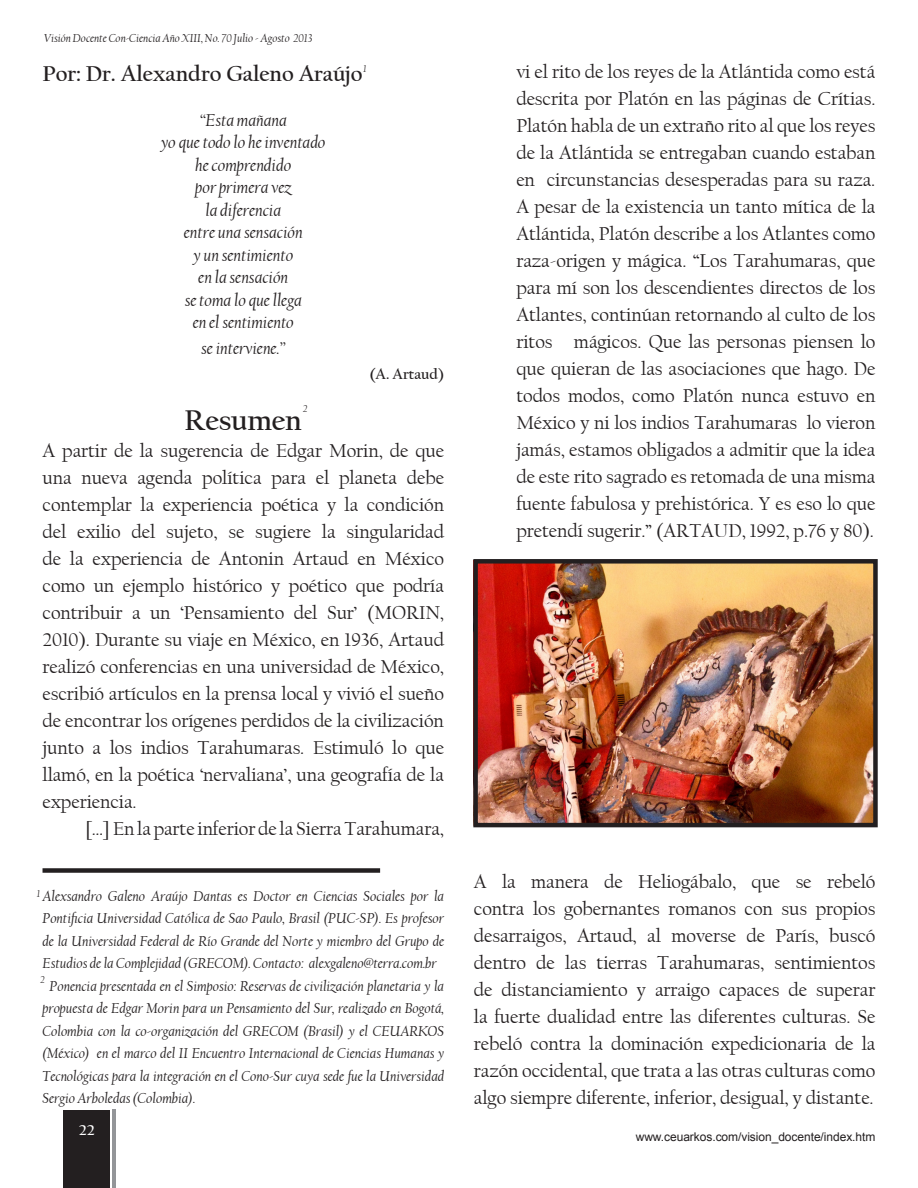
<style>
.page{position:relative;width:918px;height:1188px;background:#fff}
.page>*{position:absolute;margin:0;border:0;box-sizing:border-box;transform-origin:0 0}
.t1{font:700 30px "Californian FB";letter-spacing:-.005em;color:#231f20}
.t2{font:700 22.5px "Californian FB";letter-spacing:-.005em;color:#231f20}
.t3{font:19.5px/27px "Californian FB";letter-spacing:-.005em;color:#231f20;text-align:justify}
.t4{font:italic 18px "Californian FB";letter-spacing:-.005em;color:#231f20}
.t5{font:italic 15px/22.5px "Californian FB";letter-spacing:-.005em;color:#231f20;text-align:justify}
.t6{font:700 15px "Californian FB";letter-spacing:-.005em;color:#231f20}
.t7{font:700 15px "Californian FB";color:#fff}
.t8{font:italic 12px "Californian FB";letter-spacing:-.005em;color:#231f20}
.t9{font:12px "Arial";letter-spacing:-.005em;color:#231f20}
.t10{font:italic 10.5px "Californian FB";color:#231f20}
</style>
<div class="page">
<div style="left:64px;top:1110px;width:46px;height:78px;background:#231f20"></div>
<hr style="left:113px;top:1110px;width:3px;height:78px;background:#939598">
<div style="left:43px;top:868px;width:337px;height:5px;background:#231f20"></div>
<img style="left:478px;top:564px;width:395px;height:258px">
<div style="left:473px;top:559px;width:405px;height:268px;border:4px solid #231f20"></div>
<p class="t8" style="left:44px;top:31px;width:270px">Visión Docente Con-Ciencia Año XIII, No. 70 Julio - Agosto 2013</p>
<p class="t2" style="left:43px;top:60px;width:321px">Por: Dr. Alexandro Galeno Araújo</p>
<p class="t4" style="left:200px;top:110px;width:89px">“Esta mañana</p>
<p class="t4" style="left:161px;top:132px;width:166px">yo que todo lo he inventado</p>
<p class="t4" style="left:195px;top:155px;width:98px">he comprendido</p>
<p class="t4" style="left:195px;top:177px;width:98px">por primera vez</p>
<p class="t4" style="left:205px;top:200px;width:77px">la diferencia</p>
<p class="t4" style="left:184px;top:222px;width:120px">entre una sensación</p>
<p class="t4" style="left:193px;top:245px;width:101px">y un sentimiento</p>
<p class="t4" style="left:198px;top:267px;width:92px">en la sensación</p>
<p class="t4" style="left:185px;top:290px;width:119px">se toma lo que llega</p>
<p class="t4" style="left:193px;top:312px;width:103px">en el sentimiento</p>
<p class="t4" style="left:201px;top:338px;width:86px">se interviene.”</p>
<p class="t10" style="left:363px;top:62px;width:5px">1</p>
<p class="t6" style="left:370px;top:366px;width:76px">(A. Artaud)</p>
<p class="t10" style="left:303px;top:402px;width:6px">2</p>
<p class="t1" style="left:184px;top:403px;width:119px">Resumen</p>
<p class="t3" style="left:43px;top:437px;width:403px">A partir de la sugerencia de Edgar Morin, de que una nueva agenda política para el planeta debe contemplar la experiencia poética y la condición del exilio del sujeto, se sugiere la singularidad de la experiencia de Antonin Artaud en México como un ejemplo histórico y poético que podría contribuir a un ‘Pensamiento del Sur’ (MORIN, 2010). Durante su viaje en México, en 1936, Artaud realizó conferencias en una universidad de México, escribió artículos en la prensa local y vivió el sueño de encontrar los orígenes perdidos de la civilización junto a los indios Tarahumaras. Estimuló lo que llamó, en la poética ‘nervaliana’, una geografía de la experiencia.</p>
<p class="t3" style="left:85px;top:815px;width:361px">[…] En la parte inferior de la Sierra Tarahumara,</p>
<p class="t5" style="left:43px;top:885px;width:403px">Alexsandro Galeno Araújo Dantas es Doctor en Ciencias Sociales por la Pontificia Universidad Católica de Sao Paulo, Brasil (PUC-SP). Es profesor de la Universidad Federal de Río Grande del Norte y miembro del Grupo de Estudios de la Complejidad (GRECOM). Contacto: alexgaleno@terra.com.br</p>
<p class="t5" style="left:43px;top:975px;width:403px;text-indent:7px">Ponencia presentada en el Simposio: Reservas de civilización planetaria y la propuesta de Edgar Morin para un Pensamiento del Sur, realizado en Bogotá, Colombia con la co-organización del GRECOM (Brasil) y el CEUARKOS (México) en el marco del II Encuentro Internacional de Ciencias Humanas y Tecnológicas para la integración en el Cono-Sur cuya sede fue la Universidad Sergio Arboledas (Colombia).</p>
<p class="t10" style="left:37px;top:888px;width:5px">1</p>
<p class="t10" style="left:40px;top:974px;width:6px">2</p>
<p class="t7" style="left:79px;top:1121px;width:17px">22</p>
<p class="t3" style="left:516px;top:59px;width:361px">vi el rito de los reyes de la Atlántida como está descrita por Platón en las páginas de Crítias.<br>Platón habla de un extraño rito al que los reyes de la Atlántida se entregaban cuando estaban en circunstancias desesperadas para su raza.<br>A pesar de la existencia un tanto mítica de la Atlántida, Platón describe a los Atlantes como raza-origen y mágica. “Los Tarahumaras, que para mí son los descendientes directos de los Atlantes, continúan retornando al culto de los ritos mágicos. Que las personas piensen lo que quieran de las asociaciones que hago. De todos modos, como Platón nunca estuvo en México y ni los indios Tarahumaras lo vieron jamás, estamos obligados a admitir que la idea de este rito sagrado es retomada de una misma fuente fabulosa y prehistórica. Y es eso lo que pretendí sugerir.” (ARTAUD, 1992, p.76 y 80).</p>
<p class="t3" style="left:474px;top:869px;width:403px">A la manera de Heliogábalo, que se rebeló contra los gobernantes romanos con sus propios desarraigos, Artaud, al moverse de París, buscó dentro de las tierras Tarahumaras, sentimientos de distanciamiento y arraigo capaces de superar la fuerte dualidad entre las diferentes culturas. Se rebeló contra la dominación expedicionaria de la razón occidental, que trata a las otras culturas como algo siempre diferente, inferior, desigual, y distante.</p>
<p class="t9" style="left:636px;top:1129px;width:241px">www.ceuarkos.com/vision_docente/index.htm</p>
</div>
